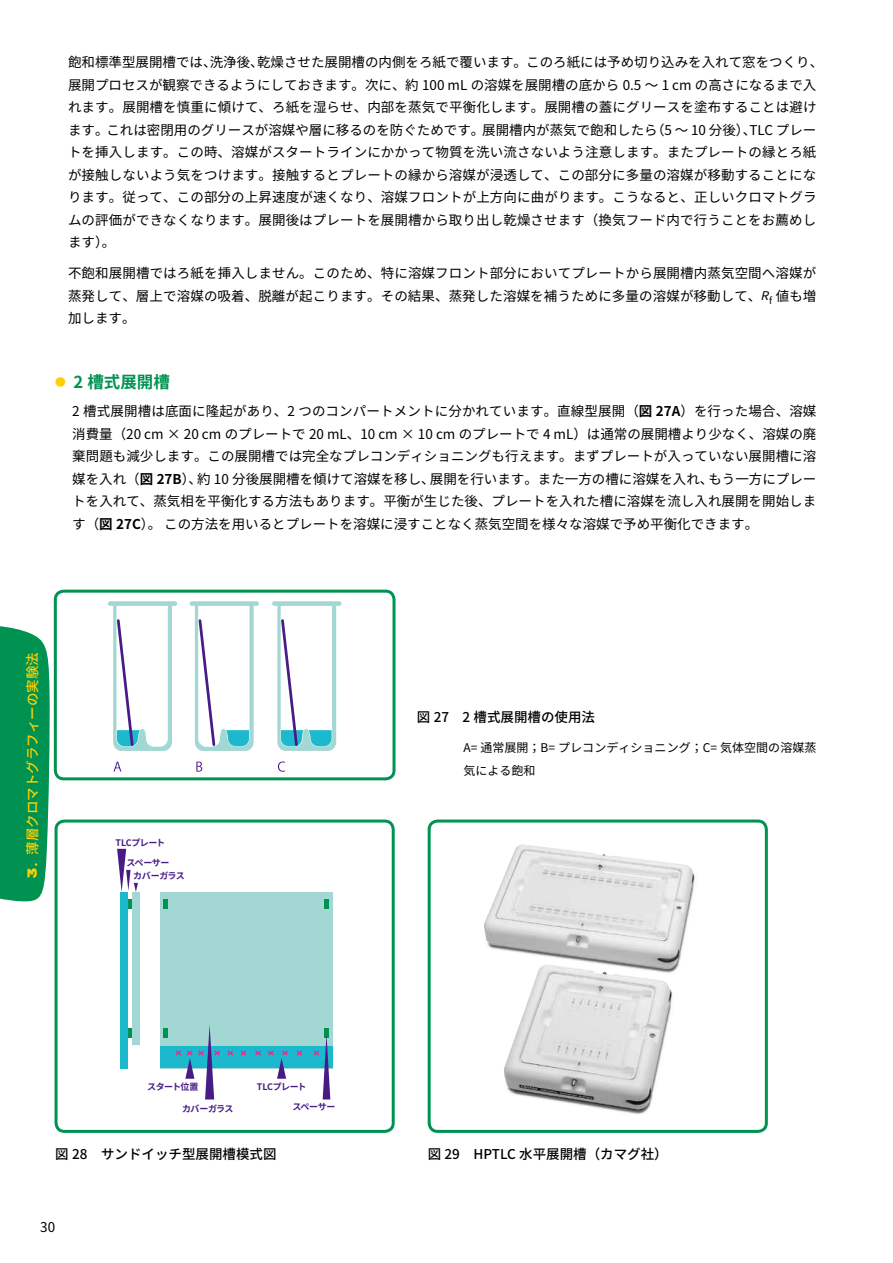
<style>
.page{position:relative;width:893px;height:1263px;background:#fff}
.page>*{position:absolute;margin:0;border:0;box-sizing:border-box;transform-origin:0 0}
.t1{font:700 16.5px "Noto Sans CJ Kjp";color:#009251}
.t2{font:13.5px/22.5px "Noto Sans CJ Kjp";letter-spacing:.01em;color:#000;text-align:justify}
.t3{font:500 13.5px "Noto Sans CJ Kjp";color:#000}
.t4{font:500 13.5px "Noto Sans CJ Kjp";color:#fdd000}
.t5{font:12px/22.5px "Noto Sans CJ Kjp";letter-spacing:.005em;color:#000}
.t6{font:700 9px "Noto Sans CJ Kjp";letter-spacing:-.05em;color:#481c87}
.s1{font-style:italic;font-size:12px}
.s2{font-size:10.8px;color:#fdd000}
.s3{font-weight:700}
.s4{font-family:"Merck";font-weight:400}
</style>
<div class="page">
<svg style="left:0;top:626px;width:50px;height:276px;background:#12995d"></svg>
<div style="left:160px;top:892px;width:173px;height:176px;background:#a2d7d4"></div>
<div style="left:128px;top:1028px;width:5px;height:10px;background:#009251"></div>
<div style="left:127px;top:899px;width:5px;height:10px;background:#009251"></div>
<div style="left:160px;top:1046px;width:172px;height:22px;background:#1bb8ce"></div>
<div style="left:132px;top:892px;width:8px;height:153px;background:#a2d7d4"></div>
<div style="left:120px;top:892px;width:8px;height:176px;background:#1bb8ce"></div>
<div style="left:163px;top:899px;width:5px;height:10px;background:#009251"></div>
<div style="left:163px;top:1028px;width:5px;height:10px;background:#009251"></div>
<div style="left:324px;top:899px;width:5px;height:10px;background:#009251"></div>
<div style="left:324px;top:1028px;width:5px;height:10px;background:#009251"></div>
<svg style="left:313px;top:1035px;width:17px;height:64px"></svg>
<svg style="left:296px;top:1050px;width:6px;height:5px"></svg>
<svg style="left:268px;top:1050px;width:20px;height:29px"></svg>
<svg style="left:255px;top:1050px;width:6px;height:5px"></svg>
<svg style="left:241px;top:1050px;width:6px;height:5px"></svg>
<svg style="left:227px;top:1050px;width:6px;height:5px"></svg>
<svg style="left:175px;top:1025px;width:45px;height:74px"></svg>
<svg style="left:117px;top:849px;width:21px;height:43px"></svg>
<div style="left:55px;top:819px;width:340px;height:314px;border:3px solid #009251;border-radius:9px"></div>
<div style="left:108px;top:601px;width:69px;height:5px;background:#a2d7d4;border-radius:2px"></div>
<svg style="left:114px;top:762px;width:7px;height:9px"></svg>
<svg style="left:196px;top:761px;width:6px;height:11px"></svg>
<svg style="left:278px;top:761px;width:7px;height:11px"></svg>
<svg style="left:113px;top:606px;width:59px;height:145px"></svg>
<div style="left:190px;top:601px;width:69px;height:5px;background:#a2d7d4;border-radius:2px"></div>
<svg style="left:195px;top:606px;width:59px;height:145px"></svg>
<div style="left:272px;top:601px;width:69px;height:5px;background:#a2d7d4;border-radius:2px"></div>
<svg style="left:277px;top:606px;width:59px;height:145px"></svg>
<div style="left:54px;top:590px;width:341px;height:190px;border:3px solid #009251;border-radius:9px"></div>
<img style="left:484px;top:844px;width:211px;height:270px">
<div style="left:428px;top:819px;width:340px;height:314px;border:3px solid #009251;border-radius:9px"></div>
<p class="t2" style="left:68px;top:51px;width:757px;text-align:left">飽和標準型展開槽では、洗浄後、乾燥させた展開槽の内側をろ紙で覆います。このろ紙には予め切り込みを入れて窓をつくり、展開プロセスが観察できるようにしておきます。次に、約 100 mL の溶媒を展開槽の底から 0.5 〜 1 cm の高さになるまで入れます。展開槽を慎重に傾けて、ろ紙を湿らせ、内部を蒸気で平衡化します。展開槽の蓋にグリースを塗布することは避けます。これは密閉用のグリースが溶媒や層に移るのを防ぐためです。展開槽内が蒸気で飽和したら（5 〜 10 分後）、TLC プレートを挿入します。この時、溶媒がスタートラインにかかって物質を洗い流さないよう注意します。またプレートの縁とろ紙が接触しないよう気をつけます。接触するとプレートの縁から溶媒が浸透して、この部分に多量の溶媒が移動することになります。従って、この部分の上昇速度が速くなり、溶媒フロントが上方向に曲がります。こうなると、正しいクロマトグラムの評価ができなくなります。展開後はプレートを展開槽から取り出し乾燥させます（換気フード内で行うことをお薦めします）。</p>
<p class="t2" style="left:68px;top:262px;width:750px">不飽和展開槽ではろ紙を挿入しません。このため、特に溶媒フロント部分においてプレートから展開槽内蒸気空間へ溶媒が蒸発して、層上で溶媒の吸着、脱離が起こります。その結果、蒸発した溶媒を補うために多量の溶媒が移動して、<span class="s1">R</span><sub>f</sub> 値も増加します。</p>
<p class="t1" style="left:55px;top:372px;width:116px"><span class="s2">●</span> 2 槽式展開槽</p>
<p class="t2" style="left:72px;top:400px;width:746px">2 槽式展開槽は底面に隆起があり、2 つのコンパートメントに分かれています。直線型展開（<span class="s3">図 27A</span>）を行った場合、溶媒消費量（20 cm × 20 cm のプレートで 20 mL、10 cm × 10 cm のプレートで 4 mL）は通常の展開槽より少なく、溶媒の廃棄問題も減少します。この展開槽では完全なプレコンディショニングも行えます。まずプレートが入っていない展開槽に溶媒を入れ（<span class="s3">図 27B</span>）、約 10 分後展開槽を傾けて溶媒を移し、展開を行います。また一方の槽に溶媒を入れ、もう一方にプレートを入れて、蒸気相を平衡化する方法もあります。平衡が生じた後、プレートを入れた槽に溶媒を流し入れ展開を開始します（<span class="s3">図 27C</span>）。 この方法を用いるとプレートを溶媒に浸すことなく蒸気空間を様々な溶媒で予め平衡化できます。</p>
<p class="t4" style="left:25px;top:878px;width:228px;rotate:-90deg"><span class="s4">3</span>．薄層クロマトグラフィーの実験法</p>
<p class="t6" style="left:115px;top:837px;width:51px">TLCプレート</p>
<p class="t6" style="left:126px;top:857px;width:45px">スペーサー</p>
<p class="t6" style="left:133px;top:870px;width:53px">カバーガラス</p>
<p class="t3" style="left:417px;top:710px;width:180px">図 27　2 槽式展開槽の使用法</p>
<p class="t5" style="left:463px;top:737px;width:354px">A= 通常展開；B= プレコンディショニング；C= 気体空間の溶媒蒸気による飽和</p>
<p class="t6" style="left:147px;top:1081px;width:53px">スタート位置</p>
<p class="t6" style="left:182px;top:1104px;width:53px">カバーガラス</p>
<p class="t6" style="left:257px;top:1082px;width:51px">TLCプレート</p>
<p class="t6" style="left:292px;top:1101px;width:45px">スペーサー</p>
<p class="t3" style="left:55px;top:1147px;width:223px">図 28　サンドイッチ型展開槽模式図</p>
<p class="t3" style="left:428px;top:1147px;width:242px">図 29　HPTLC 水平展開槽（カマグ社）</p>
<p class="t2" style="left:40px;top:1216px;width:16px">30</p>
</div>
